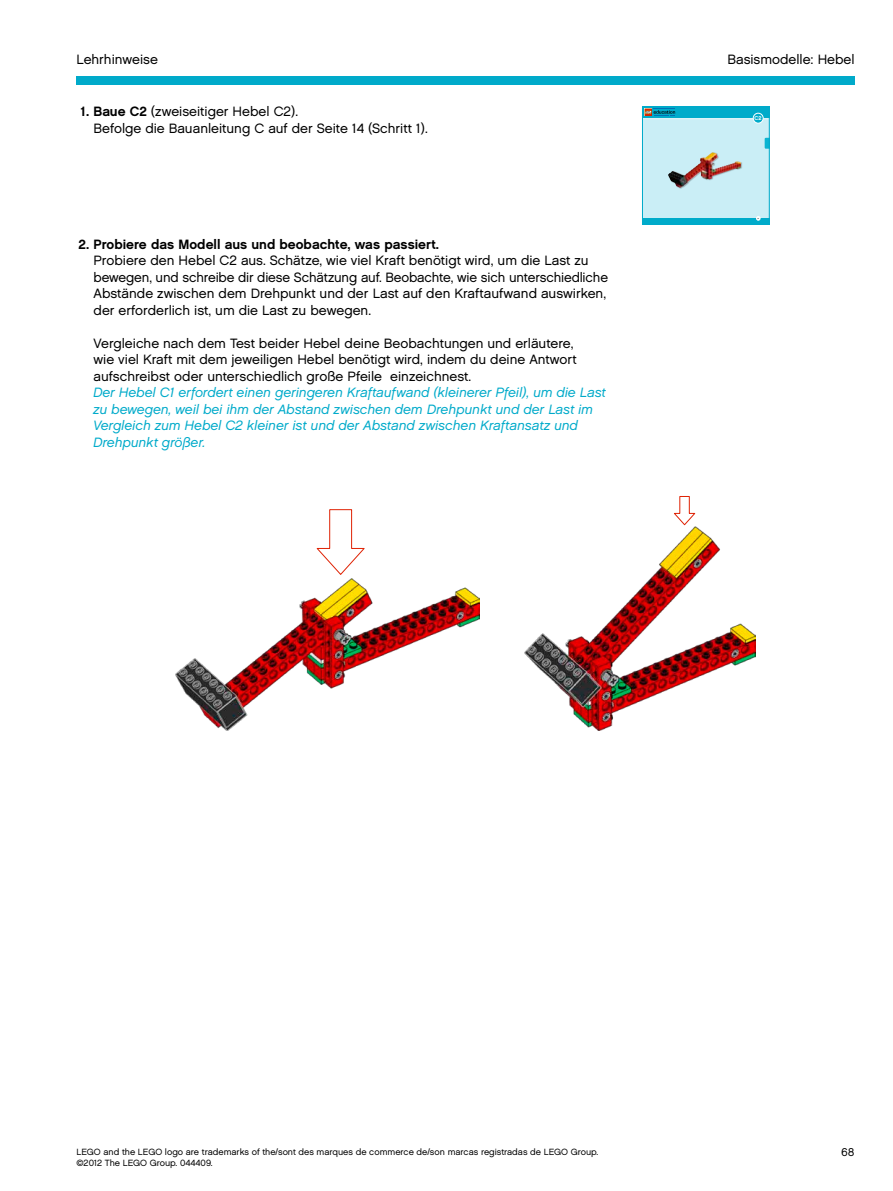
<style>
.page{position:relative;width:893px;height:1191px;background:#fff}
.page>*{position:absolute;margin:0;border:0;box-sizing:border-box;transform-origin:0 0}
.t1{font:13.5px/16.5px "LEGO Chalet 60";color:#000}
.t2{font:italic 13.5px/16.5px "LEGO Chalet 60";color:#00aaca}
.t3{font:700 13.5px "LEGO Chalet 60";color:#000}
.t4{font:11.25px "LEGO Chalet 60";color:#000}
.t5{font:9px/10.5px "LEGO Chalet 60";color:#000}
.t6{font:700 5.55px "LEGO Chalet 60";color:#fff}
.s1{font-weight:700}
</style>
<div class="page">
<div style="left:77px;top:77px;width:778px;height:8px;background:#00aaca"></div>
<div style="left:642px;top:106px;width:127px;height:112px;background:#caeef6"></div>
<div style="left:642px;top:218px;width:127px;height:6px;background:#00abca"></div>
<svg style="left:756px;top:216px;width:4px;height:4px"></svg>
<svg style="left:765px;top:138px;width:3px;height:11px"></svg>
<div style="left:642px;top:106px;width:127px;height:12px;background:#00abca"></div>
<hr style="left:642px;top:118px;width:127px;height:1px;background:#fff">
<svg style="left:645px;top:109px;width:30px;height:7px"></svg>
<div style="left:753px;top:113px;width:10px;height:10px;background:#00abca;border-radius:50%"></div>
<div style="left:753px;top:113px;width:10px;height:10px;border:1px solid #fff;border-radius:50%"></div>
<div style="left:668px;top:152px;width:75px;height:37px;background:#000;opacity:.3"></div>
<img style="left:668px;top:152px;width:73px;height:36px">
<div style="left:642px;top:106px;width:128px;height:118px;border:1px solid #00aaca"></div>
<img style="left:525px;top:527px;width:231px;height:203px">
<svg style="left:674px;top:496px;width:22px;height:30px"></svg>
<img style="left:175px;top:578px;width:304px;height:152px">
<svg style="left:316px;top:509px;width:49px;height:66px"></svg>
<p class="t1" style="left:77px;top:51px;width:83px">Lehrhinweise</p>
<p class="t1" style="left:727px;top:51px;width:129px">Basismodelle: Hebel</p>
<p class="t1" style="left:94px;top:103px;width:336px;text-indent:-13px"><span class="s1">1. Baue C2</span> (zweiseitiger Hebel C2).<br>Befolge die Bauanleitung C auf der Seite 14 (Schritt 1).</p>
<p class="t3" style="left:79px;top:235px;width:362px">2. Probiere das Modell aus und beobachte, was passiert.</p>
<p class="t1" style="left:94px;top:252px;width:516px">Probiere den Hebel C2 aus. Schätze, wie viel Kraft benötigt wird, um die Last zu bewegen, und schreibe dir diese Schätzung auf. Beobachte, wie sich unterschiedliche Abstände zwischen dem Drehpunkt und der Last auf den Kraftaufwand auswirken, der erforderlich ist, um die Last zu bewegen.</p>
<p class="t1" style="left:94px;top:334px;width:485px">Vergleiche nach dem Test beider Hebel deine Beobachtungen und erläutere, wie viel Kraft mit dem jeweiligen Hebel benötigt wird, indem du deine Antwort aufschreibst oder unterschiedlich große Pfeile einzeichnest.</p>
<p class="t2" style="left:94px;top:384px;width:514px">Der Hebel C1 erfordert einen geringeren Kraftaufwand (kleinerer Pfeil), um die Last zu bewegen, weil bei ihm der Abstand zwischen dem Drehpunkt und der Last im Vergleich zum Hebel C2 kleiner ist und der Abstand zwischen Kraftansatz und Drehpunkt größer.</p>
<p class="t6" style="left:755px;top:115px;width:9px">C2</p>
<p class="t5" style="left:77px;top:1146px;width:523px">LEGO and the LEGO logo are trademarks of the/sont des marques de commerce de/son marcas registradas de LEGO Group. ©2012 The LEGO Group. 044409.</p>
<p class="t4" style="left:841px;top:1145px;width:15px">68</p>
</div>
